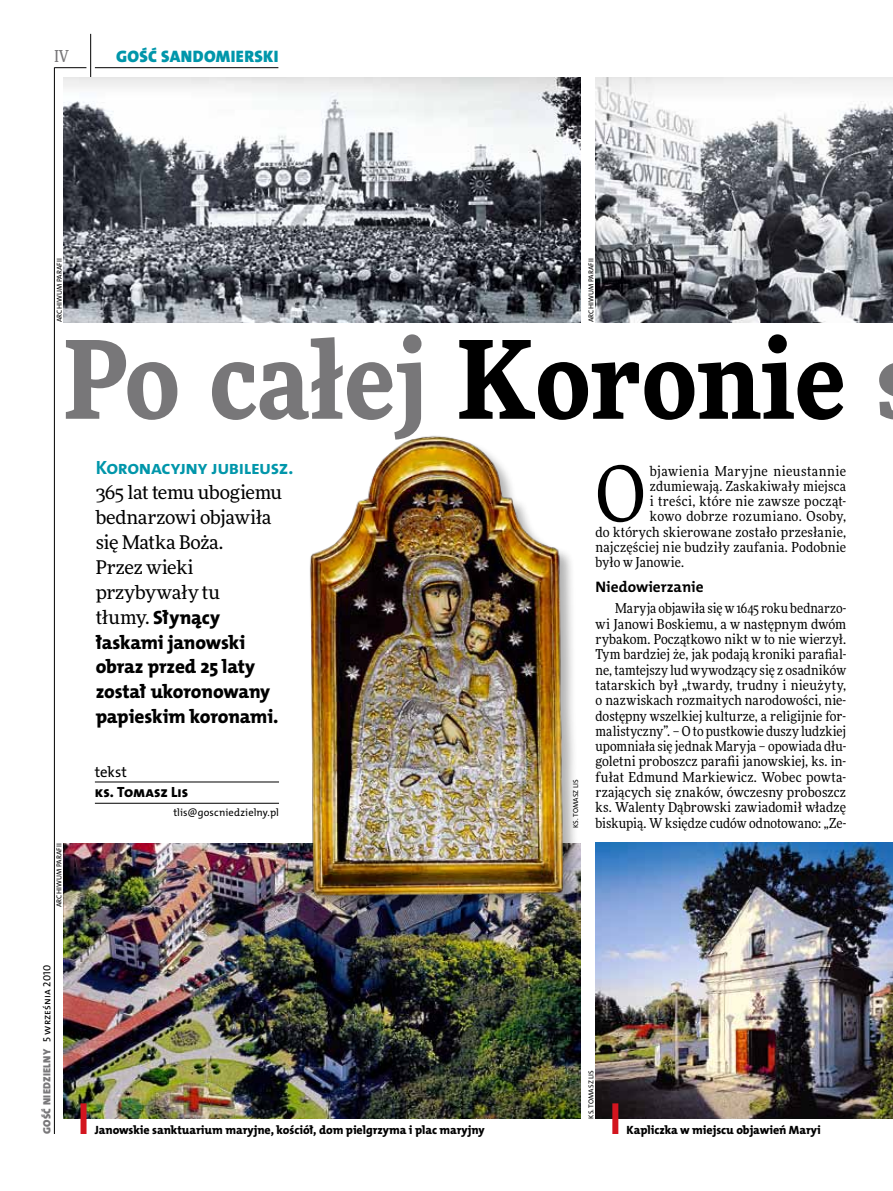
<style>
.page{position:relative;width:893px;height:1191px;background:#fff}
.page>*{position:absolute;margin:0;border:0;box-sizing:border-box;transform-origin:0 0}
.t1{font:900 108px "Freeday Narrow";color:#787779}
.t2{font:76.95px "Freeday Narrow News";color:#000}
.t3{font:19.35px/24.9px "The Mix HP8 Ex Bld";letter-spacing:-.01em;color:#000}
.t4{font:19.35px "The Mix HP7 Bld";letter-spacing:-.025em;color:#0096aa}
.t5{font:18.9px/24.9px "Freeday News";letter-spacing:-.015em;color:#000}
.t6{font:16.65px "The Mix HP9 Blk";letter-spacing:.02em;color:#0096aa}
.t7{font:500 16.5px "Freeday Narrow";color:#787779;scale:.9 1}
.t8{font:15.3px "The Mix HP7 Bld";color:#000}
.t9{font:14.85px "The Mix HP8 Ex Bld";color:#000}
.t10{font:14.85px "The Mix HP5 Plain";letter-spacing:-.005em;color:#000}
.t11{font:13.65px/15.3px "Freeday Narrow News";letter-spacing:.02em;color:#000;text-align:justify}
.t12{font:12px "The Mix HP8 Ex Bld";letter-spacing:-.005em;color:#000}
.t13{font:10.5px "The Mix HP9 Blk";letter-spacing:.025em;color:#787779}
.t14{font:10.5px "The Mix HP5 Plain";letter-spacing:.01em;color:#000}
.t15{font:7.2px "The Mix HP5 Plain";letter-spacing:.015em;color:#000}
.s1{color:#000}
.s2{font-family:"The Mix HP5 Plain";color:#000}
.s3{font-family:"Freeday News";font-size:18.9px}
</style>
<div class="page">
<hr style="left:54px;top:67px;width:1px;height:1067px;background:#000">
<hr style="left:90px;top:34px;width:1px;height:43px;background:#000">
<hr style="left:54px;top:67px;width:32px;height:1px;background:#000">
<hr style="left:95px;top:67px;width:183px;height:1px;background:#000">
<hr style="left:95px;top:781px;width:184px;height:1px;background:#000">
<hr style="left:95px;top:803px;width:184px;height:1px;background:#000">
<img style="left:596px;top:77px;width:297px;height:245px">
<img style="left:64px;top:77px;width:516px;height:245px">
<img style="left:596px;top:842px;width:297px;height:276px">
<img style="left:64px;top:843px;width:516px;height:275px">
<div style="left:612px;top:1103px;width:6px;height:31px;background:#d3151f"></div>
<div style="left:81px;top:1103px;width:6px;height:31px;background:#d3151f"></div>
<div style="left:310px;top:436px;width:268px;height:475px;background:#000;opacity:.3"></div>
<img style="left:299px;top:435px;width:278px;height:464px">
<p class="t7" style="left:54px;top:46px;width:17px">IV</p>
<p class="t6" style="left:116px;top:46px;width:164px">GOŚĆ SANDOMIERSKI</p>
<p class="t15" style="left:55px;top:322px;width:66px;rotate:-90deg">Archiwum parafii</p>
<p class="t15" style="left:586px;top:322px;width:66px;rotate:-90deg">Archiwum parafii</p>
<h1 class="t1" style="left:64px;top:309px;width:783px">Po całej <span class="s1">Koronie</span></h1>
<p class="t15" style="left:55px;top:907px;width:66px;rotate:-90deg">archiwum parafii</p>
<p class="t13" style="left:40px;top:1134px;width:170px;rotate:-90deg">GOŚĆ NIEDZIELNY <span class="s2">5 września 2010</span></p>
<h3 class="t4" style="left:96px;top:455px;width:199px">Koronacyjny jubileusz.</h3>
<h3 class="t5" style="left:96px;top:479px;width:188px">365 lat temu ubogiemu bednarzowi objawiła się Matka Boża.<br>Przez wieki przybywały tu</h3>
<h3 class="t3" style="left:96px;top:605px;width:184px"><span class="s3">tłumy.</span> Słynący łaskami janowski obraz przed 25 laty został ukoronowany papieskim koronami.</h3>
<p class="t10" style="left:95px;top:762px;width:33px">tekst</p>
<p class="t9" style="left:95px;top:782px;width:95px">ks. Tomasz Lis</p>
<p class="t14" style="left:173px;top:806px;width:107px">tlis@goscniedzielny.pl</p>
<p class="t15" style="left:571px;top:827px;width:49px;rotate:-90deg">ks. Tomasz Lis</p>
<h2 class="t2" style="left:596px;top:447px;width:51px">O</h2>
<p class="t11" style="left:650px;top:463px;width:198px">bjawienia Maryjne nieustannie</p>
<p class="t11" style="left:650px;top:478px;width:198px">zdumiewają. Zaskakiwały miejsca</p>
<p class="t11" style="left:650px;top:493px;width:198px">i treści, które nie zawsze począt-</p>
<p class="t11" style="left:650px;top:509px;width:198px">kowo dobrze rozumiano. Osoby,</p>
<p class="t11" style="left:596px;top:524px;width:252px">do których skierowane zostało przesłanie,</p>
<p class="t11" style="left:596px;top:539px;width:252px">najczęściej nie budziły zaufania. Podobnie</p>
<p class="t11" style="left:596px;top:555px;width:90px">było w Janowie.</p>
<p class="t8" style="left:596px;top:576px;width:110px">Niedowierzanie</p>
<p class="t11" style="left:596px;top:600px;width:252px;text-indent:20px">Maryja objawiła się w 1645 roku bednarzo&shy;wi Janowi Boskiemu, a w następnym dwóm rybakom. Początkowo nikt w to nie wierzył.<br>Tym bardziej że, jak podają kroniki parafial&shy;ne, tamtejszy lud wywodzący się z osadników tatarskich był „twardy, trudny i nieużyty, o nazwiskach rozmaitych narodowości, nie&shy;dostępny wszelkiej kulturze, a religijnie for&shy;malistyczny”. – O to pustkowie duszy ludzkiej upomniała się jednak Maryja – opowiada dłu&shy;goletni proboszcz parafii janowskiej, ks. in&shy;fułat Edmund Markiewicz. Wobec powta&shy;rzających się znaków, ówczesny proboszcz ks. Walenty Dąbrowski zawiadomił władzę biskupią. W księdze cudów odnotowano: „Ze-</p>
<p class="t15" style="left:586px;top:1118px;width:49px;rotate:-90deg">ks. Tomasz Lis</p>
<p class="t12" style="left:95px;top:1122px;width:391px">Janowskie sanktuarium maryjne, kościół, dom pielgrzyma i plac maryjny</p>
<p class="t12" style="left:627px;top:1122px;width:196px">Kapliczka w miejscu objawień Maryi</p>
</div>
